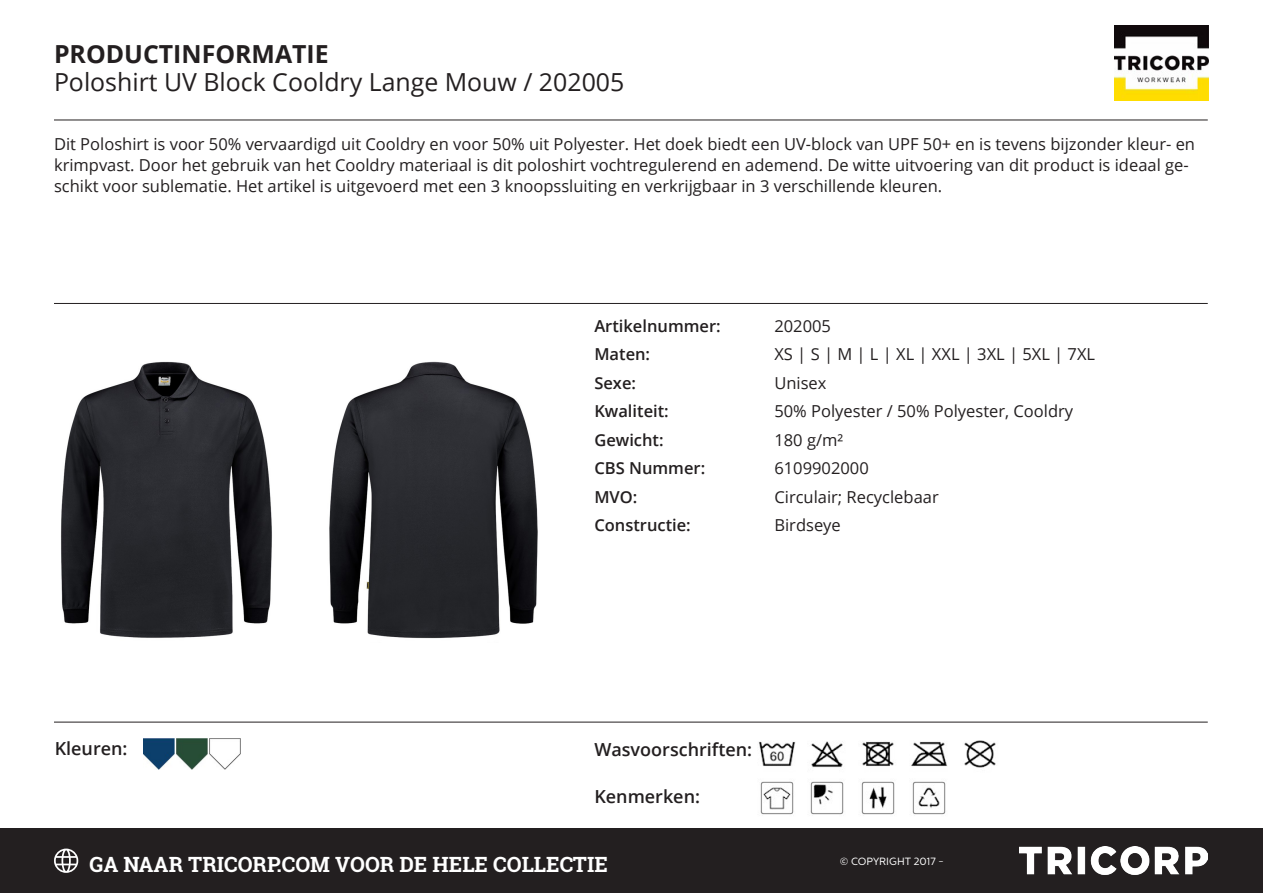
<style>
.page{position:relative;width:1263px;height:893px;background:#fff}
.page>*{position:absolute;margin:0;border:0;box-sizing:border-box;transform-origin:0 0}
.t1{font:24.9px "Open Sans";color:#231f20}
.t2{font:700 24.9px "Open Sans";color:#231f20}
.t3{font:700 21px "Roboto Slab";color:#fff}
.t4{font:600 18px "Open Sans";color:#231f20}
.Kenmerken{font:16.5px/21px "Open Sans";color:#231f20}
.Kenmerk{font:16.5px "Open Sans";color:#231f20}
.Kenmerk-2{font:600 16.5px "Open Sans";color:#231f20}
.t5{font:10.5px "Centrale Sans";color:#fff}
</style>
<div class="page">
<img style="left:1114px;top:26px;width:95px;height:74px">
<img style="left:61px;top:361px;width:211px;height:277px">
<img style="left:329px;top:361px;width:209px;height:278px">
<img style="left:862px;top:741px;width:32px;height:25px">
<img style="left:758px;top:741px;width:38px;height:25px">
<img style="left:811px;top:741px;width:32px;height:27px">
<img style="left:964px;top:740px;width:32px;height:28px">
<img style="left:911px;top:741px;width:37px;height:25px">
<img style="left:861px;top:781px;width:34px;height:34px">
<img style="left:760px;top:781px;width:34px;height:34px">
<img style="left:810px;top:781px;width:34px;height:34px">
<img style="left:912px;top:781px;width:34px;height:34px">
<img style="left:143px;top:738px;width:31px;height:31px">
<img style="left:176px;top:738px;width:31px;height:31px">
<img style="left:209px;top:738px;width:31px;height:31px">
<hr style="left:54px;top:120px;width:1154px;height:1px;background:#231f20">
<hr style="left:54px;top:303px;width:1154px;height:1px;background:#231f20">
<hr style="left:54px;top:722px;width:1154px;height:1px;background:#231f20">
<div style="left:0;top:828px;width:1263px;height:65px;background:#231f20"></div>
<svg style="left:54px;top:849px;width:24px;height:24px"></svg>
<img style="left:1020px;top:847px;width:188px;height:28px">
<p class="t2" style="left:54px;top:36px;width:276px">PRODUCTINFORMATIE</p>
<p class="t1" style="left:54px;top:65px;width:572px">Poloshirt UV Block Cooldry Lange Mouw / 202005</p>
<p class="Kenmerken" style="left:54px;top:133px;width:1142px">Dit Poloshirt is voor 50% vervaardigd uit Cooldry en voor 50% uit Polyester. Het doek biedt een UV-block van UPF 50+ en is tevens bijzonder kleur- en krimpvast. Door het gebruik van het Cooldry materiaal is dit poloshirt vochtregulerend en ademend. De witte uitvoering van dit product is ideaal ge&shy;schikt voor sublematie. Het artikel is uitgevoerd met een 3 knoopssluiting en verkrijgbaar in 3 verschillende kleuren.</p>
<p class="t4" style="left:55px;top:736px;width:74px">Kleuren:</p>
<p class="Kenmerk-2" style="left:594px;top:314px;width:128px">Artikelnummer:</p>
<p class="Kenmerk" style="left:774px;top:314px;width:58px">202005</p>
<p class="Kenmerk-2" style="left:594px;top:343px;width:57px">Maten:</p>
<p class="Kenmerk" style="left:774px;top:343px;width:322px">XS | S | M | L | XL | XXL | 3XL | 5XL | 7XL</p>
<p class="Kenmerk-2" style="left:594px;top:371px;width:43px">Sexe:</p>
<p class="Kenmerk" style="left:774px;top:371px;width:54px">Unisex</p>
<p class="Kenmerk-2" style="left:594px;top:400px;width:76px">Kwaliteit:</p>
<p class="Kenmerk" style="left:774px;top:400px;width:300px">50% Polyester / 50% Polyester, Cooldry</p>
<p class="Kenmerk-2" style="left:594px;top:428px;width:71px">Gewicht:</p>
<p class="Kenmerk" style="left:774px;top:428px;width:70px">180 g/m²</p>
<p class="Kenmerk-2" style="left:594px;top:457px;width:112px">CBS Nummer:</p>
<p class="Kenmerk" style="left:774px;top:457px;width:96px">6109902000</p>
<p class="Kenmerk-2" style="left:594px;top:485px;width:45px">MVO:</p>
<p class="Kenmerk" style="left:774px;top:485px;width:166px">Circulair; Recyclebaar</p>
<p class="Kenmerk-2" style="left:594px;top:514px;width:98px">Constructie:</p>
<p class="Kenmerk" style="left:774px;top:514px;width:68px">Birdseye</p>
<p class="t4" style="left:594px;top:737px;width:159px">Wasvoorschriften:</p>
<p class="t4" style="left:594px;top:784px;width:107px">Kenmerken:</p>
<p class="t3" style="left:90px;top:850px;width:520px">GA NAAR TRICORP.COM VOOR DE HELE COLLECTIE</p>
<p class="t5" style="left:840px;top:855px;width:106px">© COPYRIGHT 2017 -</p>
</div>
